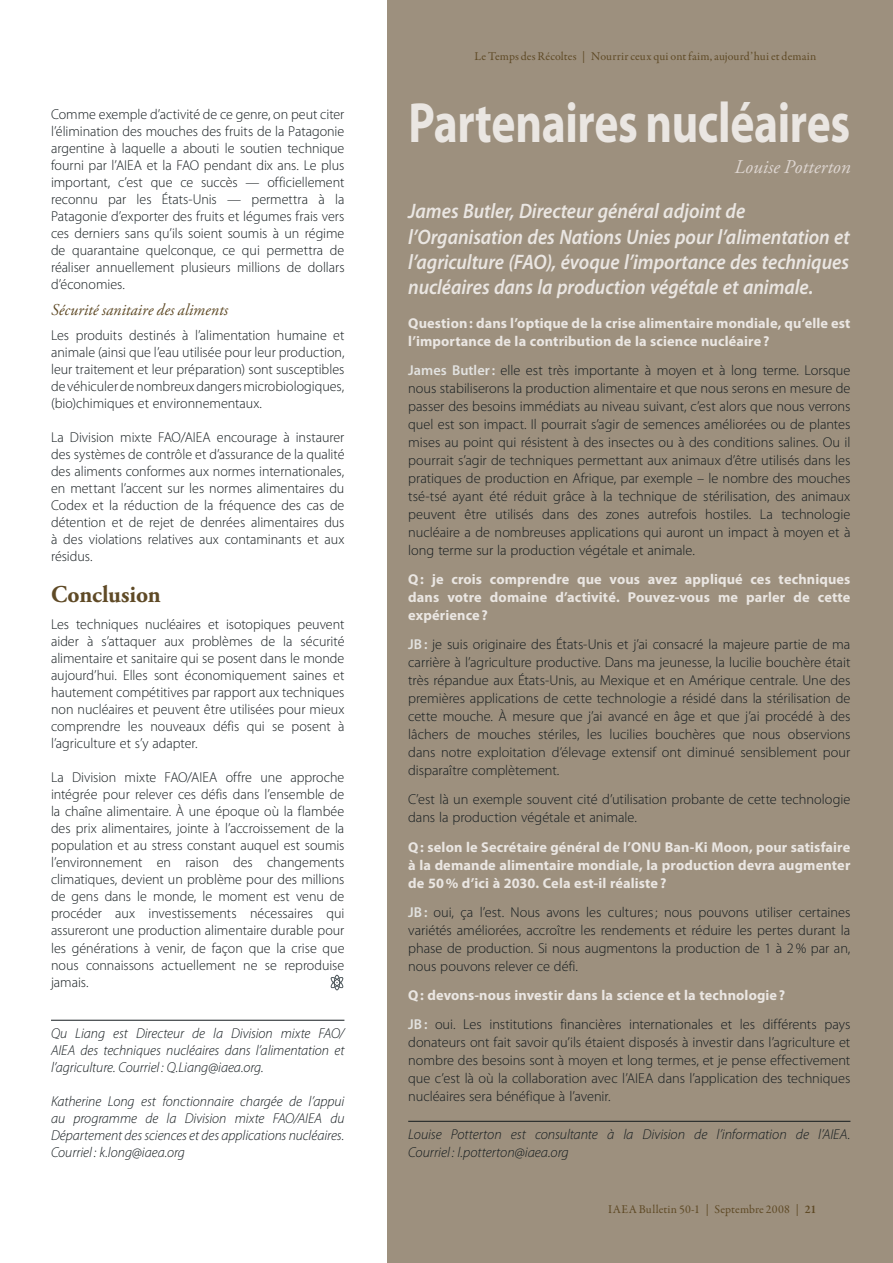
<style>
.page{position:relative;width:893px;height:1263px;background:#fff}
.page>*{position:absolute;margin:0;border:0;box-sizing:border-box;transform-origin:0 0}
.t1{font:700 57px "Myriad Pro";letter-spacing:-.01em;color:#eae6e2;scale:.8 1}
.t2{font:700 24px "Adobe Garamond Pro";letter-spacing:-.01em;color:#5f4a26}
.t3{font:italic 600 21px/25.5px "Myriad Pro";color:#eae6e2;scale:.92 1}
.t4{font:italic 19.5px "Adobe Garamond Pro";letter-spacing:.005em;color:#ddd5d0}
.t5{font:italic 16.5px "Adobe Garamond Pro";letter-spacing:.005em;color:#5f4a26}
.t6{font:300 14.4px/17px "Myriad Pro";color:#141b1e;text-align:justify}
.t7{font:italic 300 14.4px/17px "Myriad Pro";letter-spacing:-.005em;color:#141b1e;text-align:justify}
.t8{font:700 14.4px/18px "Myriad Pro";letter-spacing:.01em;color:#eae6e2;text-align:justify}
.t9{font:12px "Garamond Premr Pro";letter-spacing:.01em;color:#5f4a26}
.s1{font-weight:600;color:#e2e2e0}
.s2{font-weight:700;color:#eae6e2}
.s3{font-weight:600}
</style>
<div class="page">
<div style="left:387px;top:0;width:506px;height:1263px;background:#9d907e"></div>
<hr style="left:408px;top:1121px;width:442px;height:1px;background:#141b1e">
<hr style="left:51px;top:1020px;width:293px;height:1px;background:#141b1e">
<div style="left:334px;top:975px;width:6px;height:15px;border:1px solid #4d575b;border-radius:50%"></div>
<svg style="left:330px;top:976px;width:14px;height:13px"></svg>
<p class="t6" style="left:51px;top:107px;width:295px">Comme exemple d’activité de ce genre, on peut citer l’élimination des mouches des fruits de la Patagonie argentine à laquelle a abouti le soutien technique fourni par l’AIEA et la FAO pendant dix ans. Le plus important, c’est que ce succès — officiellement reconnu par les États-Unis — permettra à la Patagonie d’exporter des fruits et légumes frais vers ces derniers sans qu’ils soient soumis à un régime de quarantaine quelconque, ce qui permettra de réaliser annuellement plusieurs millions de dollars d’économies.</p>
<p class="t5" style="left:51px;top:303px;width:178px">Sécurité sanitaire des aliments</p>
<p class="t6" style="left:51px;top:328px;width:295px">Les produits destinés à l’alimentation humaine et animale (ainsi que l’eau utilisée pour leur production, leur traitement et leur préparation) sont susceptibles de véhiculer de nombreux dangers microbiologiques, (bio)chimiques et environnementaux.</p>
<p class="t6" style="left:51px;top:430px;width:295px">La Division mixte FAO/AIEA encourage à instaurer des systèmes de contrôle et d’assurance de la qualité des aliments conformes aux normes internationales, en mettant l’accent sur les normes alimentaires du Codex et la réduction de la fréquence des cas de détention et de rejet de denrées alimentaires dus à des violations relatives aux contaminants et aux résidus.</p>
<h2 class="t2" style="left:51px;top:585px;width:111px">Conclusion</h2>
<p class="t6" style="left:51px;top:617px;width:295px">Les techniques nucléaires et isotopiques peuvent aider à s’attaquer aux problèmes de la sécurité alimentaire et sanitaire qui se posent dans le monde aujourd’hui. Elles sont économiquement saines et hautement compétitives par rapport aux techniques non nucléaires et peuvent être utilisées pour mieux comprendre les nouveaux défis qui se posent à l’agriculture et s’y adapter.</p>
<p class="t6" style="left:51px;top:770px;width:295px">La Division mixte FAO/AIEA offre une approche intégrée pour relever ces défis dans l’ensemble de la chaîne alimentaire. À une époque où la flambée des prix alimentaires, jointe à l’accroissement de la population et au stress constant auquel est soumis l’environnement en raison des changements climatiques, devient un problème pour des millions de gens dans le monde, le moment est venu de procéder aux investissements nécessaires qui assureront une production alimentaire durable pour les générations à venir, de façon que la crise que nous connaissons actuellement ne se reproduise jamais.</p>
<p class="t7" style="left:51px;top:1025px;width:295px">Qu Liang est Directeur de la Division mixte FAO/ AIEA des techniques nucléaires dans l’alimentation et l’agriculture. Courriel : Q.Liang@iaea.org.</p>
<p class="t7" style="left:51px;top:1093px;width:295px">Katherine Long est fonctionnaire chargée de l’appui au programme de la Division mixte FAO/AIEA du Département des sciences et des applications nucléaires.<br>Courriel : k.long@iaea.org</p>
<p class="t9" style="left:474px;top:51px;width:344px">Le Temps des Récoltes | Nourrir ceux qui ont faim, aujourd’hui et demain</p>
<h1 class="t1" style="left:408px;top:101px;width:554px">Partenaires nucléaires</h1>
<h3 class="t4" style="left:734px;top:159px;width:118px">Louise Potterton</h3>
<h3 class="t3" style="left:408px;top:200px;width:481px">James Butler, Directeur général adjoint de l’Organisation des Nations Unies pour l’alimentation et l’agriculture (FAO), évoque l’importance des techniques nucléaires dans la production végétale et animale.</h3>
<p class="t8" style="left:408px;top:315px;width:444px">Question : dans l’optique de la crise alimentaire mondiale, qu’elle est l’importance de la contribution de la science nucléaire ?</p>
<p class="t6" style="left:408px;top:362px;width:444px;line-height:18px"><span class="s1">James Butler :</span> elle est très importante à moyen et à long terme. Lorsque nous stabiliserons la production alimentaire et que nous serons en mesure de passer des besoins immédiats au niveau suivant, c’est alors que nous verrons quel est son impact. Il pourrait s’agir de semences améliorées ou de plantes mises au point qui résistent à des insectes ou à des conditions salines. Ou il pourrait s’agir de techniques permettant aux animaux d’être utilisés dans les pratiques de production en Afrique, par exemple – le nombre des mouches tsé-tsé ayant été réduit grâce à la technique de stérilisation, des animaux peuvent être utilisés dans des zones autrefois hostiles. La technologie nucléaire a de nombreuses applications qui auront un impact à moyen et à long terme sur la production végétale et animale.</p>
<p class="t8" style="left:408px;top:571px;width:444px">Q : je crois comprendre que vous avez appliqué ces techniques dans votre domaine d’activité. Pouvez-vous me parler de cette expérience ?</p>
<p class="t6" style="left:408px;top:637px;width:444px;line-height:18px"><span class="s1">JB :</span> je suis originaire des États-Unis et j’ai consacré la majeure partie de ma carrière à l’agriculture productive. Dans ma jeunesse, la lucilie bouchère était très répandue aux États-Unis, au Mexique et en Amérique centrale. Une des premières applications de cette technologie a résidé dans la stérilisation de cette mouche. À mesure que j’ai avancé en âge et que j’ai procédé à des lâchers de mouches stériles, les lucilies bouchères que nous observions dans notre exploitation d’élevage extensif ont diminué sensiblement pour disparaître complètement.</p>
<p class="t6" style="left:408px;top:792px;width:444px;line-height:18px">C’est là un exemple souvent cité d’utilisation probante de cette technologie dans la production végétale et animale.</p>
<p class="t8" style="left:408px;top:839px;width:444px">Q : selon le Secrétaire général de l’ONU Ban-Ki Moon, pour satisfaire à la demande alimentaire mondiale, la production devra augmenter de 50 % d’ici à 2030. Cela est-il réaliste ?</p>
<p class="t6" style="left:408px;top:904px;width:444px;line-height:18px"><span class="s1">JB :</span> oui, ça l’est. Nous avons les cultures ; nous pouvons utiliser certaines variétés améliorées, accroître les rendements et réduire les pertes durant la phase de production. Si nous augmentons la production de 1 à 2 % par an, nous pouvons relever ce défi.</p>
<p class="t6" style="left:408px;top:981px;width:444px;line-height:29.1px"><span class="s2">Q : devons-nous investir dans la science et la technologie ?<br></span><span class="s1">JB :</span> oui. Les institutions financières internationales et les différents pays</p>
<p class="t6" style="left:408px;top:1034px;width:444px;line-height:18px">donateurs ont fait savoir qu’ils étaient disposés à investir dans l’agriculture et nombre des besoins sont à moyen et long termes, et je pense effectivement que c’est là où la collaboration avec l’AIEA dans l’application des techniques nucléaires sera bénéfique à l’avenir.</p>
<p class="t7" style="left:408px;top:1126px;width:444px;line-height:18px">Louise Potterton est consultante à la Division de l’information de l’AIEA.<br>Courriel : l.potterton@iaea.org</p>
<p class="t9" style="left:608px;top:1204px;width:210px">IAEA Bulletin 50-1 | Septembre 2008 | <span class="s3">21</span></p>
</div>
